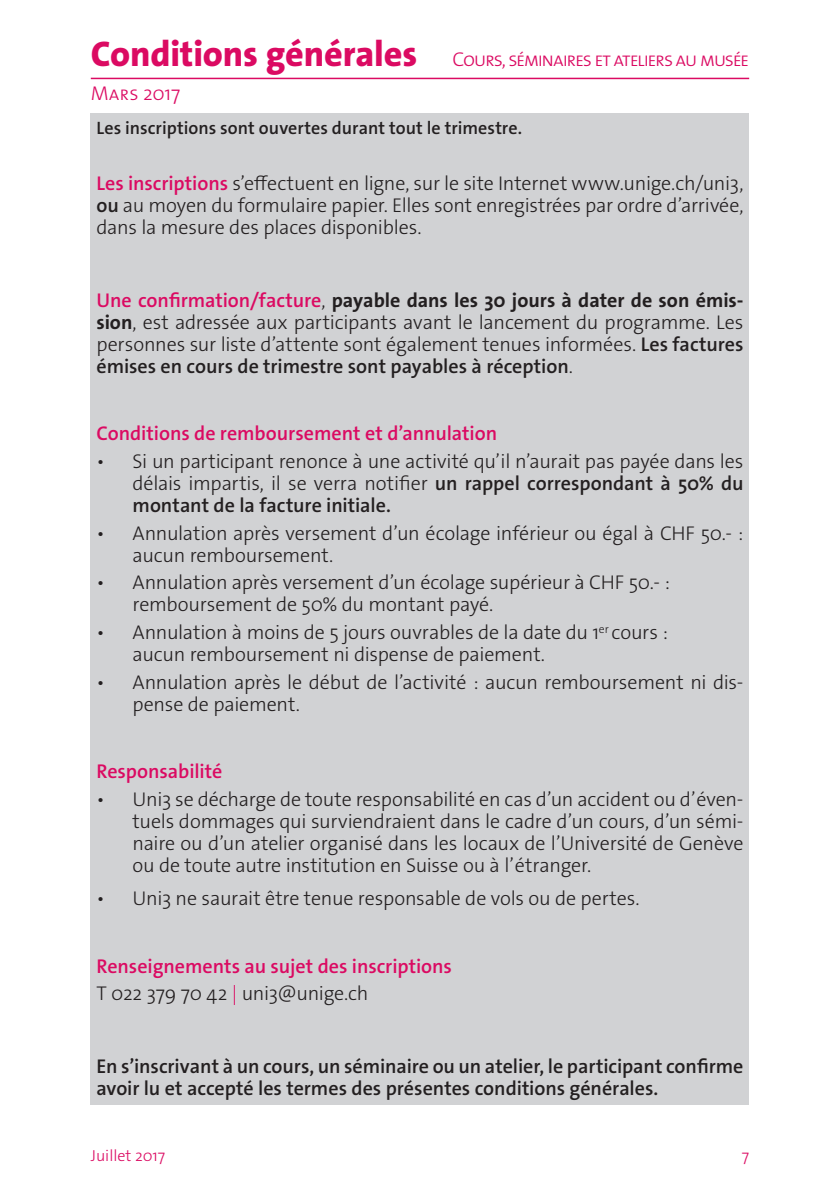
<style>
.page{position:relative;width:840px;height:1191px;background:#fff}
.page>*{position:absolute;margin:0;border:0;box-sizing:border-box;transform-origin:0 0}
.t1{font:300 20px/22px "The Sans Os F";letter-spacing:-.01em;color:#231f20;text-align:justify}
.t2{font:600 20px/22px "The Sans Os F";letter-spacing:-.01em;color:#231f20}
.t3{font:600 20px/27.6px "The Sans Os F";letter-spacing:-.01em;color:#db0a62}
.t4{font:300 20px/33.6px "The Sans Os F";letter-spacing:-.065em;color:#db0a62}
.t5{font:600 18px "The Sans Os F";letter-spacing:-.005em;color:#231f20}
.t6{font:300 16px "The Sans Os F";color:#db0a62}
.s1{font-weight:800;font-size:36px}
.s2{font-weight:600;color:#db0a62}
.s3{font-weight:600}
.s4{font-weight:700}
.s5{font-weight:300;color:#231f20}
.s6{font-weight:300}
</style>
<div class="page">
<div style="left:91px;top:113px;width:657px;height:991px;background:#d1d2d4"></div>
<hr style="left:91px;top:78px;width:657px;height:1px;background:#db0a62">
<p class="t4" style="left:91px;top:43px;width:659px"><span class="s1">Conditions générales</span> Cours, séminaires et ateliers au musée<br>Mars 2017</p>
<p class="t5" style="left:96px;top:116px;width:427px">Les inscriptions sont ouvertes durant tout le trimestre.</p>
<p class="t1" style="left:96px;top:172px;width:648px"><span class="s2">Les inscriptions</span> s’effectuent en ligne, sur le site Internet www.unige.ch/uni3, <span class="s3">ou</span> au moyen du formulaire papier. Elles sont enregistrées par ordre d’arrivée, dans la mesure des places disponibles.</p>
<p class="t1" style="left:96px;top:289px;width:648px"><span class="s2">Une confirmation/facture</span>, <span class="s4">payable dans les 30 jours à dater de son émis&shy;sion</span>, est adressée aux participants avant le lancement du programme. Les personnes sur liste d’attente sont également tenues informées. <span class="s3">Les factures émises en cours de trimestre sont payables à réception</span>.</p>
<p class="t3" style="left:96px;top:420px;width:402px">Conditions de remboursement et d’annulation</p>
<p class="t1" style="left:132px;top:450px;width:612px;text-indent:-36px">• Si un participant renonce à une activité qu’il n’aurait pas payée dans les délais impartis, il se verra notifier <span class="s3">un rappel correspondant à 50% du montant de la facture initiale.</span></p>
<p class="t1" style="left:132px;top:522px;width:612px;text-indent:-36px">• Annulation après versement d’un écolage inférieur ou égal à CHF 50.- : aucun remboursement.</p>
<p class="t1" style="left:132px;top:572px;width:538px;text-indent:-36px">• Annulation après versement d’un écolage supérieur à CHF 50.- : remboursement de 50% du montant payé.</p>
<p class="t1" style="left:132px;top:621px;width:536px;text-indent:-36px">• Annulation à moins de 5 jours ouvrables de la date du 1<sup>er</sup> cours : aucun remboursement ni dispense de paiement.</p>
<p class="t1" style="left:132px;top:671px;width:612px;text-indent:-36px">• Annulation après le début de l’activité : aucun remboursement ni dis&shy;pense de paiement.</p>
<p class="t3" style="left:96px;top:758px;width:127px">Responsabilité</p>
<p class="t1" style="left:132px;top:788px;width:612px;text-indent:-36px">• Uni3 se décharge de toute responsabilité en cas d’un accident ou d’éven&shy;tuels dommages qui surviendraient dans le cadre d’un cours, d’un sémi&shy;naire ou d’un atelier organisé dans les locaux de l’Université de Genève ou de toute autre institution en Suisse ou à l’étranger.</p>
<p class="t1" style="left:96px;top:887px;width:544px">• Uni3 ne saurait être tenue responsable de vols ou de pertes.</p>
<p class="t3" style="left:96px;top:952px;width:357px">Renseignements au sujet des inscriptions<br><span class="s5">T 022 379 70 42</span> <span class="s6">|</span> <span class="s5">uni3@unige.ch</span></p>
<p class="t2" style="left:96px;top:1055px;width:648px">En s’inscrivant à un cours, un séminaire ou un atelier, le participant confirme avoir lu et accepté les termes des présentes conditions générales.</p>
<p class="t6" style="left:91px;top:1145px;width:76px">Juillet 2017</p>
<p class="t6" style="left:741px;top:1145px;width:9px">7</p>
</div>
